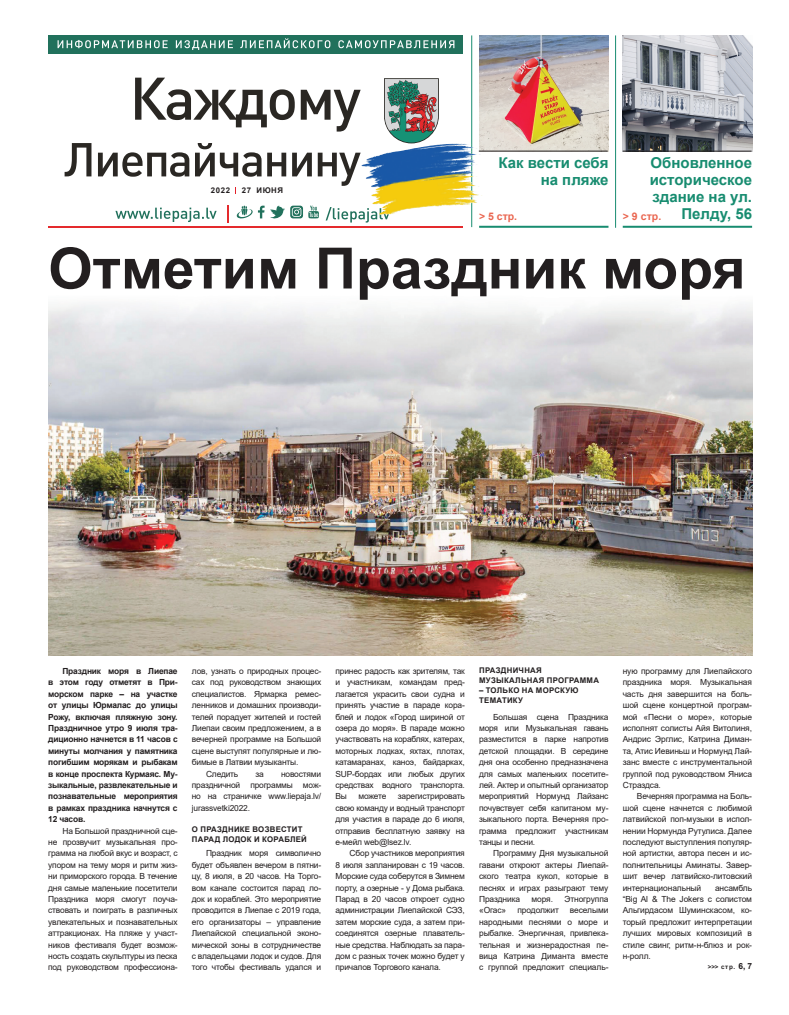
<style>
.page{position:relative;width:789px;height:1015px;background:#fff}
.page>*{position:absolute;margin:0;border:0;box-sizing:border-box;transform-origin:0 0}
.t1{font:700 57px "Arial";color:#231f20}
.t2{font:700 15px/17px "Arial";color:#178c70;text-align:right}
.t3{font:700 10.5px "Arial";color:#ea6650}
.t4{font:8.4px/11.4px "Arial";letter-spacing:-.02em;color:#231f20;text-align:justify}
.t5{font:700 8.4px/11.4px "Arial";letter-spacing:-.02em;color:#231f20;text-align:justify}
.t6{font:700 7.8px/10px "Arial";letter-spacing:.035em;color:#231f20}
.t7{font:700 6.2px "Arial";color:#231f20}
.s1{font-size:8.4px}
</style>
<div class="page">
<img style="left:622px;top:35px;width:129px;height:116px">
<img style="left:478px;top:35px;width:130px;height:116px">
<div style="left:48px;top:35px;width:414px;height:18px;background:#21715c"></div>
<hr style="left:48px;top:226px;width:414px;height:2px;background:#e42a2d">
<svg style="left:236px;top:206px;width:16px;height:13px"></svg>
<svg style="left:258px;top:206px;width:6px;height:12px"></svg>
<svg style="left:270px;top:205px;width:49px;height:14px"></svg>
<svg style="left:115px;top:208px;width:101px;height:14px"></svg>
<svg style="left:325px;top:207px;width:64px;height:16px"></svg>
<svg style="left:57px;top:38px;width:397px;height:12px"></svg>
<svg style="left:384px;top:78px;width:54px;height:65px;background:#878d86"></svg>
<svg style="left:135px;top:78px;width:225px;height:54px"></svg>
<svg style="left:227px;top:205px;width:1px;height:17px"></svg>
<hr style="left:622px;top:226px;width:129px;height:2px;background:#178c70">
<hr style="left:479px;top:226px;width:129px;height:2px;background:#178c70">
<hr style="left:615px;top:35px;width:1px;height:193px;background:#178c70">
<hr style="left:471px;top:35px;width:1px;height:192px;background:#178c70">
<svg style="left:369px;top:157px;width:85px;height:25px;background:#376a9c"></svg>
<svg style="left:65px;top:143px;width:295px;height:51px"></svg>
<img style="left:373px;top:144px;width:86px;height:13px">
<img style="left:48px;top:304px;width:703px;height:351px">
<hr style="left:478px;top:151px;width:129px;height:1px;background:#231f20">
<hr style="left:622px;top:151px;width:129px;height:1px;background:#231f20">
<p class="t6" style="left:211px;top:186px;width:21px">2022</p>
<p class="t6" style="left:242px;top:186px;width:43px">27 ИЮНЯ</p>
<h2 class="t2" style="left:498px;top:155px;width:111px">Как вести себя на пляже</h2>
<h2 class="t2" style="left:649px;top:155px;width:104px;text-align:justify">Обновленное историческое здание на ул.</h2>
<p class="t3" style="left:478px;top:209px;width:40px">&gt; 5 стр.</p>
<p class="t3" style="left:622px;top:209px;width:40px">&gt; 9 стр.</p>
<h2 class="t2" style="left:681px;top:206px;width:72px">Пелду, 56</h2>
<h1 class="t1" style="left:48px;top:228px;width:698px">Отметим Праздник моря</h1>
<p class="t5" style="left:48px;top:665px;width:131px;text-indent:14px">Праздник моря в Лиепае в этом году отметят в При&shy;морском парке – на участке от улицы Юрмалас до улицы Рожу, включая пляжную зону.<br>Праздничное утро 9 июля тра&shy;диционно начнется в 11 часов с минуты молчания у памятника погибшим морякам и рыбакам в конце проспекта Курмаяс. Му&shy;зыкальные, развлекательные и познавательные мероприятия в рамках праздника начнутся с 12 часов.</p>
<p class="t4" style="left:48px;top:825px;width:131px;text-indent:14px">На Большой праздничной сце&shy;не прозвучит музыкальная про&shy;грамма на любой вкус и возраст, с упором на тему моря и ритм жиз&shy;ни приморского города. В течение дня самые маленькие посетители Праздника моря смогут поуча&shy;ствовать и поиграть в различных увлекательных и познавательных аттракционах. На пляже у участ&shy;ников фестиваля будет возмож&shy;ность создать скульптуры из песка под руководством профессиона-</p>
<p class="t4" style="left:192px;top:665px;width:131px">лов, узнать о природных процес-</p>
<p class="t4" style="left:192px;top:677px;width:131px">сах под руководством знающих</p>
<p class="t4" style="left:192px;top:688px;width:131px">специалистов. Ярмарка ремес-</p>
<p class="t4" style="left:192px;top:699px;width:131px">ленников и домашних производи-</p>
<p class="t4" style="left:192px;top:711px;width:131px">телей порадует жителей и гостей</p>
<p class="t4" style="left:192px;top:722px;width:131px">Лиепаи своим предложением, а в</p>
<p class="t4" style="left:192px;top:734px;width:131px">вечерней программе на Большой</p>
<p class="t4" style="left:192px;top:745px;width:131px">сцене выступят популярные и лю-</p>
<p class="t4" style="left:192px;top:756px;width:108px">бимые в Латвии музыканты.</p>
<p class="t4" style="left:206px;top:768px;width:34px">Следить</p>
<p class="t4" style="left:255px;top:768px;width:10px">за</p>
<p class="t4" style="left:192px;top:768px;width:131px;text-indent:89px">новостями праздничной программы мож&shy;но на страничке www.liepaja.lv/ jurassvetki2022.</p>
<p class="t6" style="left:192px;top:824px;width:116px">О ПРАЗДНИКЕ ВОЗВЕСТИТ<br>ПАРАД ЛОДОК И КОРАБЛЕЙ</p>
<p class="t4" style="left:192px;top:848px;width:131px;text-indent:14px">Праздник моря символично будет объявлен вечером в пятни&shy;цу, 8 июля, в 20 часов. На Торго&shy;вом канале состоится парад ло&shy;док и кораблей. Это мероприятие проводится в Лиепае с 2019 года, его организаторы – управление Лиепайской специальной эконо&shy;мической зоны в сотрудничестве с владельцами лодок и судов. Для того чтобы фестиваль удался и</p>
<p class="t4" style="left:335px;top:665px;width:131px">принес радость как зрителям, так и участникам, командам пред&shy;лагается украсить свои судна и принять участие в параде кора&shy;блей и лодок «Город шириной от озера до моря». В параде можно участвовать на кораблях, катерах, моторных лодках, яхтах, плотах, катамаранах, каноэ, байдарках, SUP-бордах или любых других средствах водного транспорта.<br>Вы</p>
<p class="t4" style="left:335px;top:791px;width:131px;text-indent:62px">зарегистрировать свою команду и водный транспорт для участия в параде до 6 июля, отправив бесплатную заявку на е-мейл web@lsez.lv.</p>
<p class="t4" style="left:335px;top:848px;width:131px;text-indent:14px">Сбор участников мероприятия 8 июля запланирован с 19 часов.<br>Морские суда соберутся в Зимнем порту, а озерные - у Дома рыбака.<br>Парад в 20 часов откроет судно администрации Лиепайской СЭЗ, затем морские суда, а затем при&shy;соединятся озерные плаватель&shy;ные средства. Наблюдать за пара&shy;дом с разных точек можно будет у причалов Торгового канала.</p>
<p class="t4" style="left:358px;top:791px;width:29px">можете</p>
<p class="t6" style="left:479px;top:665px;width:121px">ПРАЗДНИЧНАЯ<br>МУЗЫКАЛЬНАЯ ПРОГРАММА</p>
<p class="t6" style="left:478px;top:685px;width:101px">– ТОЛЬКО НА МОРСКУЮ<br>ТЕМАТИКУ</p>
<p class="t4" style="left:478px;top:711px;width:131px;text-indent:14px">Большая сцена Праздника моря или Музыкальная гавань разместится в парке напротив детской площадки. В середине дня она особенно предназначена для самых маленьких посетите&shy;лей. Актер и опытный организатор мероприятий Нормунд Лайзанс почувствует себя капитаном му&shy;зыкального порта. Вечерняя про&shy;грамма предложит участникам танцы и песни.</p>
<p class="t4" style="left:478px;top:848px;width:131px;text-indent:14px">Программу Дня музыкальной гавани откроют актеры Лиепай&shy;ского театра кукол, которые в песнях и играх разыграют тему Праздника</p>
<p class="t4" style="left:531px;top:893px;width:23px">моря.</p>
<p class="t4" style="left:564px;top:893px;width:46px">Этногруппа</p>
<p class="t4" style="left:478px;top:905px;width:29px">«Огас»</p>
<p class="t4" style="left:517px;top:905px;width:43px">продолжит</p>
<p class="t4" style="left:478px;top:905px;width:131px;text-indent:91px">веселыми народными песнями о море и рыбалке. Энергичная, привлека&shy;тельная и жизнерадостная пе&shy;вица Катрина Диманта вместе с группой предложит специаль-</p>
<p class="t4" style="left:622px;top:665px;width:131px">ную программу для Лиепайского праздника моря. Музыкальная часть дня завершится на боль&shy;шой сцене концертной програм&shy;мой «Песни о море», которые исполнят солисты Айя Витолиня, Андрис Эрглис, Катрина Диман&shy;та, Атис Иевиньш и Нормунд Лай&shy;занс вместе с инструментальной группой под руководством Яниса Страздса.</p>
<p class="t4" style="left:622px;top:791px;width:131px;text-indent:14px">Вечерняя программа на Боль&shy;шой сцене начнется с любимой латвийской поп-музыки в испол&shy;нении Нормунда Рутулиса. Далее последуют выступления популяр&shy;ной артистки, автора песен и ис&shy;полнительницы Аминаты. Завер&shy;шит вечер латвийско-литовский интернациональный</p>
<p class="t4" style="left:622px;top:882px;width:131px;text-indent:92px">ансамбль “Big Al &amp; The Jokers с солистом Альгирдасом Шуминскасом, ко&shy;торый предложит интерпретации лучших мировых композиций в стиле свинг, ритм-н-блюз и рок&shy;н-ролл.</p>
<p class="t7" style="left:707px;top:962px;width:46px">&gt;&gt;&gt; стр. <span class="s1">6, 7</span></p>
</div>
